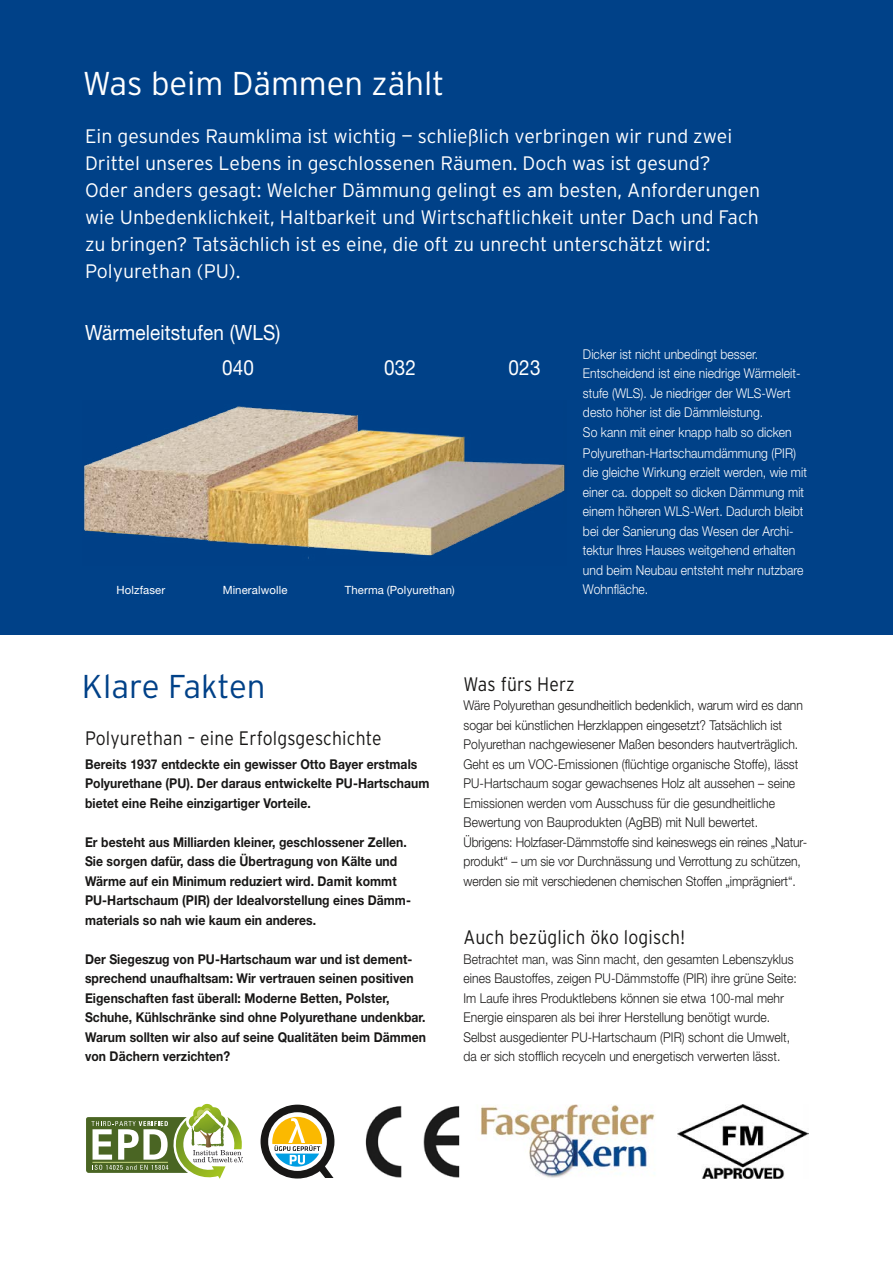
<style>
.page{position:relative;width:893px;height:1263px;background:#fff}
.page>*{position:absolute;margin:0;border:0;box-sizing:border-box;transform-origin:0 0}
.t1{font:300 33px "Interstate";letter-spacing:-.005em;color:#fff}
.t2{font:300 33px "Interstate";color:#004188}
.t3{font:21px/35.1px "Helvetica Neue LT Std";letter-spacing:.01em;color:#fff;scale:.9 1}
.t4{font:300 19.5px/27px "Interstate";color:#fff}
.t5{font:300 19.5px "Interstate";letter-spacing:.01em;color:#181716;scale:.9 1}
.t6{font:300 13.5px/19.5px "Helvetica Neue LT Std";letter-spacing:.005em;color:#181716;scale:.9 1}
.t7{font:700 13.5px/19.5px "Helvetica Neue LT Std";letter-spacing:.005em;color:#181716;scale:.9 1}
.t8{font:300 13.5px/19.5px "Helvetica Neue LT Std";letter-spacing:.005em;color:#fff;scale:.9 1}
.t9{font:11.4px "Helvetica Neue LT Std";letter-spacing:.01em;color:#fff}
</style>
<div class="page">
<div style="left:0;top:0;width:893px;height:634px;background:#004188"></div>
<img style="left:84px;top:406px;width:481px;height:153px">
<svg style="left:86px;top:1106px;width:157px;height:73px"></svg>
<img style="left:365px;top:1106px;width:95px;height:72px">
<img style="left:480px;top:1104px;width:175px;height:74px">
<img style="left:677px;top:1104px;width:132px;height:75px">
<svg style="left:261px;top:1104px;width:73px;height:74px"></svg>
<h1 class="t1" style="left:83px;top:65px;width:363px">Was beim Dämmen zählt</h1>
<p class="t4" style="left:85px;top:122px;width:676px">Ein gesundes Raumklima ist wichtig — schließlich verbringen wir rund zwei Drittel unseres Lebens in geschlossenen Räumen. Doch was ist gesund?<br>Oder anders gesagt: Welcher Dämmung gelingt es am besten, Anforderungen wie Unbedenklichkeit, Haltbarkeit und Wirtschaftlichkeit unter Dach und Fach zu bringen? Tatsächlich ist es eine, die oft zu unrecht unterschätzt wird:<br>Polyurethan (PU).</p>
<h2 class="t3" style="left:222px;top:315px;width:66px;text-indent:-137px">Wärmeleitstufen (WLS)<br>040</h2>
<h2 class="t3" style="left:384px;top:350px;width:37px">032</h2>
<h2 class="t3" style="left:509px;top:350px;width:37px">023</h2>
<p class="t8" style="left:583px;top:344px;width:243px">Dicker ist nicht unbedingt besser.<br>Entscheidend ist eine niedrige Wärmeleit&shy;stufe (WLS). Je niedriger der WLS-Wert desto höher ist die Dämmleistung.<br>So kann mit einer knapp halb so dicken</p>
<p class="t8" style="left:583px;top:443px;width:250px">Polyurethan-Hartschaumdämmung (PIR) die gleiche Wirkung erzielt werden, wie mit einer ca. doppelt so dicken Dämmung mit einem höheren WLS-Wert. Dadurch bleibt bei der Sanierung das Wesen der Archi&shy;tektur Ihres Hauses weitgehend erhalten und beim Neubau entsteht mehr nutzbare</p>
<p class="t9" style="left:117px;top:583px;width:50px">Holzfaser</p>
<p class="t9" style="left:223px;top:583px;width:66px">Mineralwolle</p>
<p class="t9" style="left:345px;top:583px;width:111px">Therma (Polyurethan)</p>
<p class="t8" style="left:583px;top:579px;width:74px">Wohnfläche.</p>
<h1 class="t2" style="left:82px;top:668px;width:185px">Klare Fakten</h1>
<h3 class="t5" style="left:85px;top:727px;width:331px">Polyurethan – eine Erfolgsgeschichte</h3>
<p class="t7" style="left:85px;top:754px;width:384px">Bereits 1937 entdeckte ein gewisser Otto Bayer erstmals<br>Polyurethane (PU). Der daraus entwickelte PU-Hartschaum bietet eine Reihe einzigartiger Vorteile.</p>
<p class="t7" style="left:85px;top:832px;width:362px">Er besteht aus Milliarden kleiner, geschlossener Zellen.<br>Sie sorgen dafür, dass die Übertragung von Kälte und Wärme auf ein Minimum reduziert wird. Damit kommt PU-Hartschaum (PIR) der Idealvorstellung eines Dämm&shy;materials so nah wie kaum ein anderes.</p>
<p class="t7" style="left:85px;top:949px;width:380px">Der Siegeszug von PU-Hartschaum war und ist dement&shy;sprechend unaufhaltsam: Wir vertrauen seinen positiven Eigenschaften fast überall: Moderne Betten, Polster, Schuhe, Kühlschränke sind ohne Polyurethane undenkbar.<br>Warum sollten wir also auf seine Qualitäten beim Dämmen von Dächern verzichten?</p>
<h3 class="t5" style="left:463px;top:673px;width:125px">Was fürs Herz</h3>
<p class="t6" style="left:463px;top:695px;width:383px">Wäre Polyurethan gesundheitlich bedenklich, warum wird es dann sogar bei künstlichen Herzklappen eingesetzt? Tatsächlich ist Polyurethan nachgewiesener Maßen besonders hautverträglich.<br>Geht es um VOC-Emissionen (flüchtige organische Stoffe), lässt PU-Hartschaum sogar gewachsenes Holz alt aussehen – seine Emissionen werden vom Ausschuss für die gesundheitliche Bewertung von Bauprodukten (AgBB) mit Null bewertet.<br>Übrigens: Holzfaser-Dämmstoffe sind keineswegs ein reines „Natur&shy;produkt“ – um sie vor Durchnässung und Verrottung zu schützen, werden sie mit verschiedenen chemischen Stoffen „imprägniert“.</p>
<h3 class="t5" style="left:463px;top:926px;width:248px">Auch bezüglich öko logisch!</h3>
<p class="t6" style="left:463px;top:949px;width:372px">Betrachtet man, was Sinn macht, den gesamten Lebenszyklus eines Baustoffes, zeigen PU-Dämmstoffe (PIR) ihre grüne Seite:<br>Im Laufe ihres Produktlebens können sie etwa 100-mal mehr Energie einsparen als bei ihrer Herstellung benötigt wurde.<br>Selbst ausgedienter PU-Hartschaum (PIR) schont die Umwelt, da er sich stofflich recyceln und energetisch verwerten lässt.</p>
</div>
